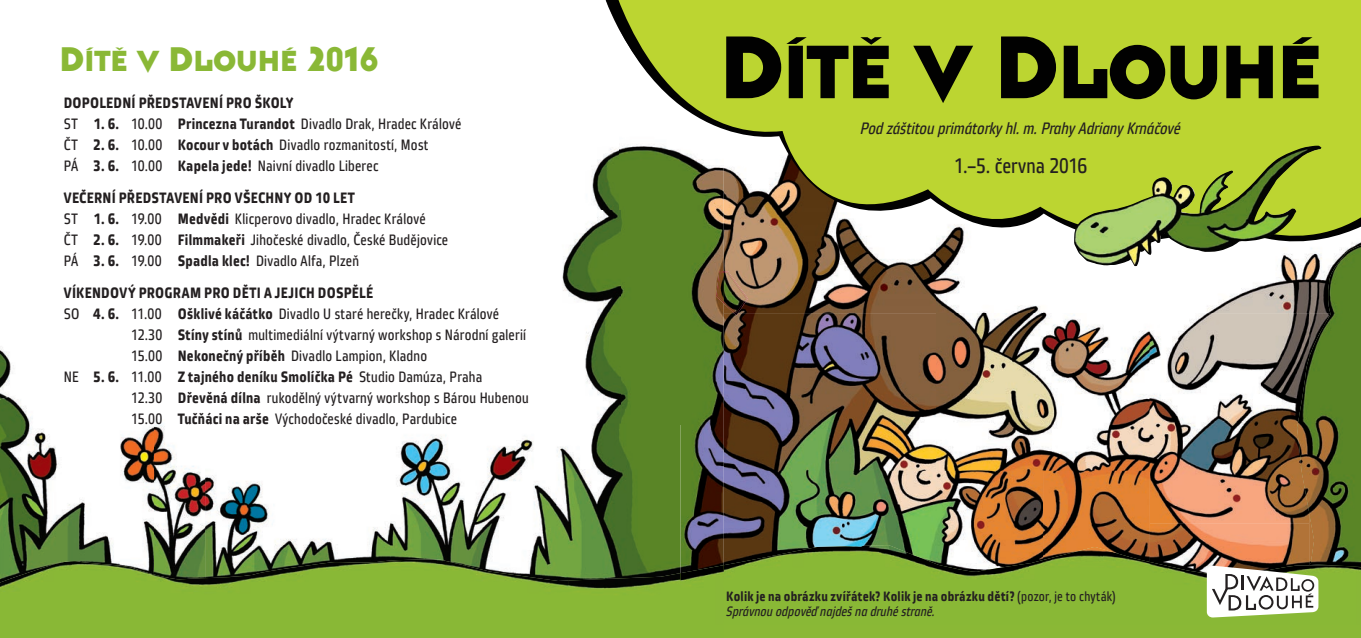
<style>
.page{position:relative;width:1361px;height:638px;background:#fff}
.page>*{position:absolute;margin:0;border:0;box-sizing:border-box;transform-origin:0 0}
.t1{font:900 87px "Bahnhof";letter-spacing:-.015em;color:#010101}
.t2{font:900 33.45px "Bahnhof";letter-spacing:.005em;color:#8ab836}
.t3{font:21px "Vida 22 Pro";color:#231f20}
.t4{font:italic 16.5px "Vida 22 Pro";color:#231f20}
.t5{font:15px/21px "Vida 22 Pro";letter-spacing:.015em;color:#231f20}
.t6{font:700 15px "Vida 22 Pro";letter-spacing:.02em;color:#231f20}
.t7{font:700 13.5px/15px "Vida 22 Pro";letter-spacing:.015em;color:#231f20}
.s1{font-weight:700}
.s2{font-weight:400}
.s3{font-weight:400;font-style:italic}
</style>
<div class="page">
<div style="left:724px;top:625px;width:637px;height:13px;background:#8ab836"></div>
<img style="left:562px;top:170px;width:118px;height:253px">
<img style="left:154px;top:424px;width:51px;height:135px">
<img style="left:120px;top:427px;width:34px;height:132px">
<img style="left:205px;top:435px;width:259px;height:124px">
<img style="left:464px;top:423px;width:216px;height:150px">
<img style="left:0;top:347px;width:114px;height:212px">
<img style="left:0;top:559px;width:568px;height:79px">
<img style="left:568px;top:573px;width:156px;height:65px">
<img style="left:724px;top:270px;width:322px;height:43px">
<img style="left:724px;top:313px;width:425px;height:158px">
<img style="left:1149px;top:314px;width:57px;height:248px">
<img style="left:724px;top:471px;width:319px;height:74px">
<img style="left:1043px;top:471px;width:107px;height:74px">
<img style="left:724px;top:271px;width:24px;height:44px">
<img style="left:724px;top:545px;width:426px;height:80px">
<img style="left:1149px;top:562px;width:212px;height:63px">
<img style="left:680px;top:270px;width:44px;height:295px">
<img style="left:716px;top:271px;width:8px;height:32px">
<img style="left:680px;top:565px;width:44px;height:60px">
<svg style="left:596px;top:0;width:765px;height:270px;background:#b3c54c"></svg>
<img style="left:1074px;top:146px;width:239px;height:120px">
<svg style="left:1206px;top:236px;width:155px;height:381px"></svg>
<h2 class="t2" style="left:60px;top:42px;width:319px">Dítě v Dlouhé 2016</h2>
<p class="t6" style="left:64px;top:98px;width:231px">DOPOLEDNÍ PŘEDSTAVENÍ PRO ŠKOLY</p>
<p class="t5" style="left:64px;top:115px;width:399px">ST <span class="s1">1. 6.</span> 10.00 <span class="s1">Princezna Turandot</span> Divadlo Drak, Hradec Králové<br>ČT <span class="s1">2. 6.</span> 10.00 <span class="s1">Kocour v botách</span> Divadlo rozmanitostí, Most<br>PÁ <span class="s1">3. 6.</span> 10.00 <span class="s1">Kapela jede!</span> Naivní divadlo Liberec</p>
<p class="t5" style="left:64px;top:189px;width:386px"><span class="s1">VEČERNÍ PŘEDSTAVENÍ PRO VŠECHNY OD 10 LET<br></span>ST <span class="s1">1. 6.</span> 19.00 <span class="s1">Medvědi</span> Klicperovo divadlo, Hradec Králové<br>ČT <span class="s1">2. 6.</span> 19.00 <span class="s1">Filmmakeři</span> Jihočeské divadlo, České Budějovice PÁ <span class="s1">3. 6.</span> 19.00 <span class="s1">Spadla klec!</span> Divadlo Alfa, Plzeň</p>
<p class="t6" style="left:64px;top:287px;width:311px">VÍKENDOVÝ PROGRAM PRO DĚTI A JEJICH DOSPĚLÉ</p>
<p class="t5" style="left:64px;top:304px;width:437px">SO <span class="s1">4. 6.</span> 11.00 <span class="s1">Ošklivé káčátko</span> Divadlo U staré herečky, Hradec Králové</p>
<p class="t5" style="left:131px;top:325px;width:396px">12.30 <span class="s1">Stíny stínů</span> multimediální výtvarný workshop s Národní galerií</p>
<p class="t5" style="left:131px;top:346px;width:297px">15.00 <span class="s1">Nekonečný příběh</span> Divadlo Lampion, Kladno</p>
<p class="t6" style="left:64px;top:371px;width:420px"><span class="s2">NE</span> 5. 6. <span class="s2">11.00</span> Z tajného deníku Smolíčka Pé <span class="s2">Studio Damúza, Praha</span></p>
<p class="t5" style="left:131px;top:388px;width:399px">12.30 <span class="s1">Dřevěná dílna</span> rukodělný výtvarný workshop s Bárou Hubenou</p>
<p class="t5" style="left:131px;top:409px;width:327px">15.00 <span class="s1">Tučňáci na arše</span> Východočeské divadlo, Pardubice</p>
<h1 class="t1" style="left:719px;top:23px;width:604px">Dítě v Dlouhé</h1>
<p class="t4" style="left:860px;top:119px;width:322px">Pod záštitou primátorky hl. m. Prahy Adriany Krnáčové</p>
<h3 class="t3" style="left:954px;top:158px;width:135px">1.–5. června 2016</h3>
<p class="t7" style="left:726px;top:590px;width:391px">Kolik je na obrázku zvířátek? Kolik je na obrázku dětí? <span class="s2">(pozor, je to chyták)<br></span><span class="s3">Správnou odpověď najdeš na druhé straně.</span></p>
</div>
